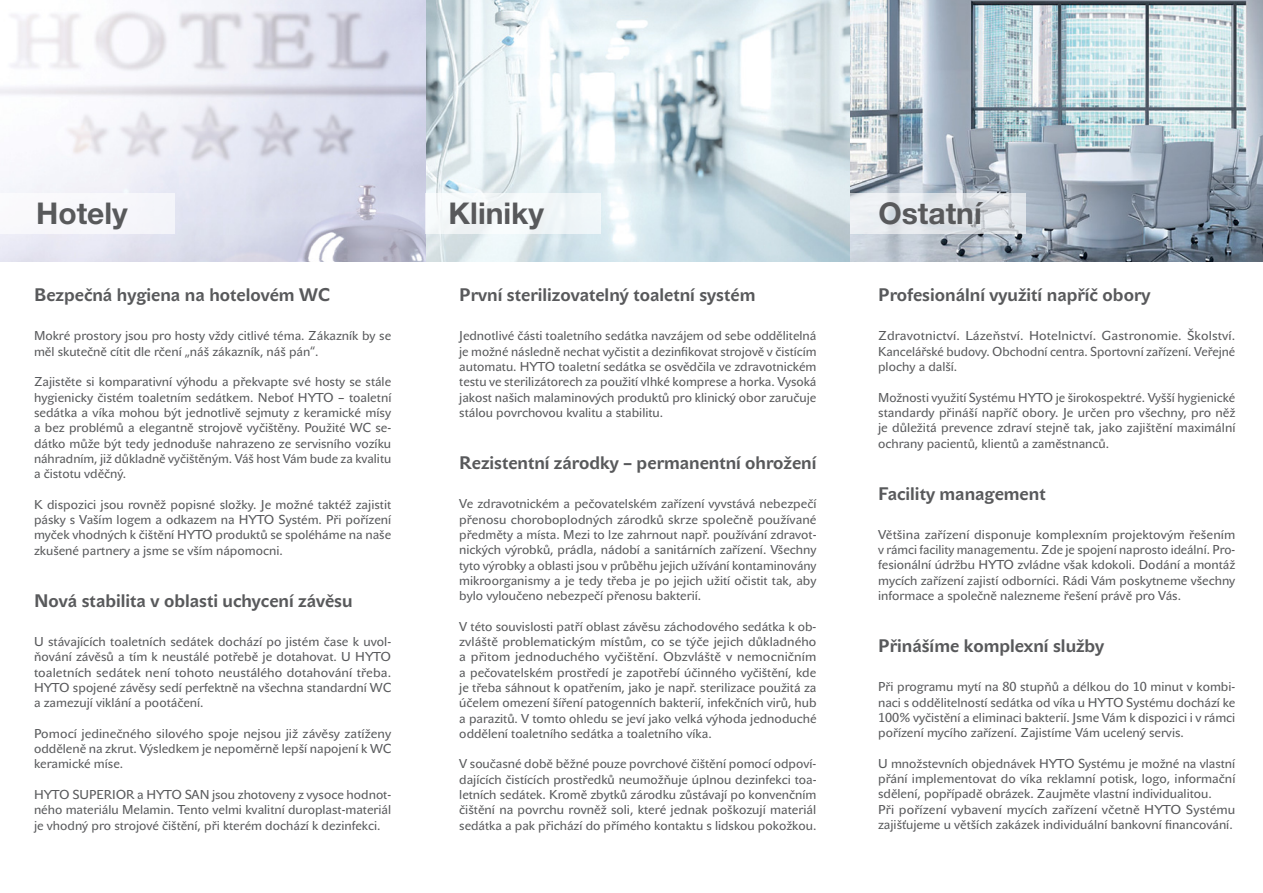
<style>
.page{position:relative;width:1263px;height:893px;background:#fff}
.page>*{position:absolute;margin:0;border:0;box-sizing:border-box;transform-origin:0 0}
.t1{font:700 30px "Helvetica Neue LT Pro";color:#58595b}
.t2{font:700 18px "John Sans Text Pro";color:#58595b}
.t3{font:12.75px/15.3px "John Sans Text Pro";color:#58595b;text-align:justify}
</style>
<div class="page">
<img style="left:0;top:0;width:1263px;height:262px">
<div style="left:0;top:193px;width:175px;height:41px;background:#f7f7fb"></div>
<div style="left:425px;top:193px;width:175px;height:41px;background:#f1f7f9"></div>
<svg style="left:850px;top:193px;width:175px;height:41px;background:#e0e4e8"></svg>
<h1 class="t1" style="left:36px;top:195px;width:93px">Hotely</h1>
<h1 class="t1" style="left:449px;top:195px;width:97px">Kliniky</h1>
<h1 class="t1" style="left:878px;top:195px;width:105px">Ostatní</h1>
<h2 class="t2" style="left:34px;top:285px;width:297px">Bezpečná hygiena na hotelovém WC</h2>
<p class="t3" style="left:34px;top:328px;width:359px">Mokré prostory jsou pro hosty vždy citlivé téma. Zákazník by se měl skutečně cítit dle rčení „náš zákazník, náš pán“.</p>
<p class="t3" style="left:34px;top:374px;width:359px">Zajistěte si komparativní výhodu a překvapte své hosty se stále hygienicky čistém toaletním sedátkem. Neboť HYTO – toaletní sedátka a víka mohou být jednotlivě sejmuty z keramické mísy a bez problémů a elegantně strojově vyčištěny. Použité WC se&shy;dátko může být tedy jednoduše nahrazeno ze servisního vozíku náhradním, již důkladně vyčištěným. Váš host Vám bude za kvalitu a čistotu vděčný.</p>
<p class="t3" style="left:34px;top:497px;width:359px">K dispozici jsou rovněž popisné složky. Je možné taktéž zajistit pásky s Vaším logem a odkazem na HYTO Systém. Při pořízení myček vhodných k čištění HYTO produktů se spoléháme na naše zkušené partnery a jsme se vším nápomocni.</p>
<h2 class="t2" style="left:34px;top:590px;width:320px">Nová stabilita v oblasti uchycení závěsu</h2>
<p class="t3" style="left:34px;top:634px;width:359px">U stávajících toaletních sedátek dochází po jistém čase k uvol&shy;ňování závěsů a tím k neustálé potřebě je dotahovat. U HYTO toaletních sedátek není tohoto neustálého dotahování třeba.<br>HYTO spojené závěsy sedí perfektně na všechna standardní WC a zamezují viklání a pootáčení.</p>
<p class="t3" style="left:34px;top:726px;width:359px">Pomocí jedinečného silového spoje nejsou již závěsy zatíženy odděleně na zkrut. Výsledkem je nepoměrně lepší napojení k WC keramické míse.</p>
<p class="t3" style="left:34px;top:787px;width:359px">HYTO SUPERIOR a HYTO SAN jsou zhotoveny z vysoce hodnot&shy;ného materiálu Melamin. Tento velmi kvalitní duroplast-materiál je vhodný pro strojové čištění, při kterém dochází k dezinfekci.</p>
<h2 class="t2" style="left:459px;top:285px;width:298px">První sterilizovatelný toaletní systém</h2>
<p class="t3" style="left:459px;top:328px;width:359px">Jednotlivé části toaletního sedátka navzájem od sebe oddělitelná je možné následně nechat vyčistit a dezinfikovat strojově v čistícím automatu. HYTO toaletní sedátka se osvědčila ve zdravotnickém testu ve sterilizátorech za použití vlhké komprese a horka. Vysoká jakost našich malaminových produktů pro klinický obor zaručuje stálou povrchovou kvalitu a stabilitu.</p>
<h2 class="t2" style="left:459px;top:452px;width:359px">Rezistentní zárodky – permanentní ohrožení</h2>
<p class="t3" style="left:459px;top:496px;width:359px">Ve zdravotnickém a pečovatelském zařízení vyvstává nebezpečí přenosu choroboplodných zárodků skrze společně používané předměty a místa. Mezi to lze zahrnout např. používání zdravot&shy;nických výrobků, prádla, nádobí a sanitárních zařízení. Všechny tyto výrobky a oblasti jsou v průběhu jejich užívání kontaminovány mikroorganismy a je tedy třeba je po jejich užití očistit tak, aby bylo vyloučeno nebezpečí přenosu bakterií.</p>
<p class="t3" style="left:459px;top:619px;width:359px">V této souvislosti patří oblast závěsu záchodového sedátka k ob&shy;zvláště problematickým místům, co se týče jejich důkladného a přitom jednoduchého vyčištění. Obzvláště v nemocničním a pečovatelském prostředí je zapotřebí účinného vyčištění, kde je třeba sáhnout k opatřením, jako je např. sterilizace použitá za účelem omezení šíření patogenních bakterií, infekčních virů, hub a parazitů. V tomto ohledu se jeví jako velká výhoda jednoduché oddělení toaletního sedátka a toaletního víka.</p>
<p class="t3" style="left:459px;top:756px;width:359px">V současné době běžné pouze povrchové čištění pomocí odpoví&shy;dajících čistících prostředků neumožňuje úplnou dezinfekci toa&shy;letních sedátek. Kromě zbytků zárodku zůstávají po konvenčním čištění na povrchu rovněž soli, které jednak poškozují materiál sedátka a pak přichází do přímého kontaktu s lidskou pokožkou.</p>
<h2 class="t2" style="left:878px;top:285px;width:274px">Profesionální využití napříč obory</h2>
<p class="t3" style="left:878px;top:328px;width:359px">Zdravotnictví. Lázeňství. Hotelnictví. Gastronomie. Školství.<br>Kancelářské budovy. Obchodní centra. Sportovní zařízení. Veřejné plochy a další.</p>
<p class="t3" style="left:878px;top:390px;width:359px">Možnosti využití Systému HYTO je širokospektré. Vyšší hygienické standardy přináší napříč obory. Je určen pro všechny, pro něž je důležitá prevence zdraví stejně tak, jako zajištění maximální ochrany pacientů, klientů a zaměstnanců.</p>
<h2 class="t2" style="left:878px;top:483px;width:169px">Facility management</h2>
<p class="t3" style="left:878px;top:527px;width:359px">Většina zařízení disponuje komplexním projektovým řešením v rámci facility managementu. Zde je spojení naprosto ideální. Pro&shy;fesionální údržbu HYTO zvládne však kdokoli. Dodání a montáž mycích zařízení zajistí odborníci. Rádi Vám poskytneme všechny informace a společně nalezneme řešení právě pro Vás.</p>
<h2 class="t2" style="left:878px;top:636px;width:228px">Přinášíme komplexní služby</h2>
<p class="t3" style="left:878px;top:679px;width:359px">Při programu mytí na 80 stupňů a délkou do 10 minut v kombi&shy;naci s oddělitelností sedátka od víka u HYTO Systému dochází ke 100% vyčistění a eliminaci bakterií. Jsme Vám k dispozici i v rámci pořízení mycího zařízení. Zajistíme Vám ucelený servis.</p>
<p class="t3" style="left:878px;top:756px;width:359px;text-align:left">U množstevních objednávek HYTO Systému je možné na vlastní přání implementovat do víka reklamní potisk, logo, informační sdělení, popřípadě obrázek. Zaujměte vlastní individualitou.<br>Při pořízení vybavení mycích zařízení včetně HYTO Systému zajišťujeme u větších zakázek individuální bankovní financování.</p>
</div>
